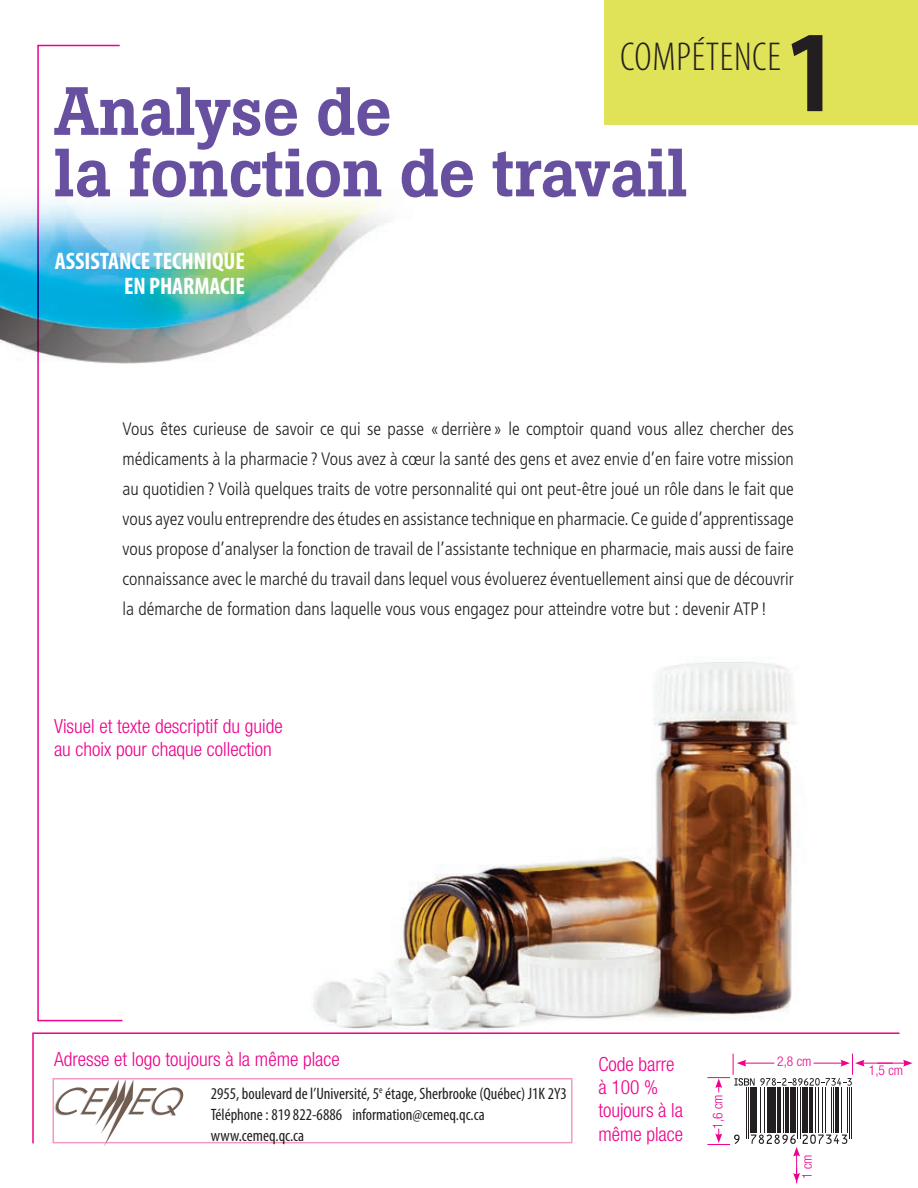
<style>
.page{position:relative;width:918px;height:1188px;background:#fff}
.page>*{position:absolute;margin:0;border:0;box-sizing:border-box;transform-origin:0 0}
.t1{font:700 condensed 117px "Myriad Pro";color:#231f20}
.t2{font:500 67.5px/61.5px "Boton";letter-spacing:-.005em;color:#6850a1}
.t3{font:300 condensed 40.5px "Myriad Pro";letter-spacing:.015em;color:#231f20}
.t4{font:700 condensed 24px/25.5px "Myriad Pro";letter-spacing:-.005em;color:#fff;text-align:right}
.t5{font:300 condensed 19.5px/23.4px "Helvetica Neue LT Std";color:#ed028c}
.t6{font:300 condensed 18px/30px "Frutiger LT Std";color:#231f20;text-align:justify}
.t7{font:condensed 16.5px/21px "Myriad Pro";color:#231f20}
.t8{font:300 condensed 13.5px "Helvetica Neue LT Std";color:#ed028c}
</style>
<div class="page">
<img style="left:313px;top:662px;width:482px;height:369px">
<img style="left:0;top:124px;width:789px;height:240px">
<div style="left:604px;top:0;width:314px;height:124px;background:#e0e257"></div>
<svg style="left:901px;top:1060px;width:12px;height:7px"></svg>
<svg style="left:793px;top:1147px;width:7px;height:36px"></svg>
<svg style="left:37px;top:44px;width:87px;height:978px"></svg>
<svg style="left:32px;top:1032px;width:869px;height:113px"></svg>
<svg style="left:54px;top:1079px;width:130px;height:67px"></svg>
<h3 class="t3" style="left:620px;top:35px;width:162px">COMPÉTENCE</h3>
<h1 class="t1" style="left:786px;top:8px;width:51px">1</h1>
<h2 class="t2" style="left:54px;top:81px;width:636px">Analyse de<br>la fonction de travail</h2>
<h3 class="t4" style="left:55px;top:248px;width:192px">ASSISTANCE TECHNIQUE<br>EN PHARMACIE</h3>
<p class="t6" style="left:122px;top:414px;width:673px">Vous êtes curieuse de savoir ce qui se passe « derrière » le comptoir quand vous allez chercher des médicaments à la pharmacie ? Vous avez à cœur la santé des gens et avez envie d’en faire votre mission au quotidien ? Voilà quelques traits de votre personnalité qui ont peut-être joué un rôle dans le fait que vous ayez voulu entreprendre des études en assistance technique en pharmacie. Ce guide d’apprentissage vous propose d’analyser la fonction de travail de l’assistante technique en pharmacie, mais aussi de faire connaissance avec le marché du travail dans lequel vous évoluerez éventuellement ainsi que de découvrir la démarche de formation dans laquelle vous vous engagez pour atteindre votre but : devenir ATP !</p>
<p class="t5" style="left:54px;top:714px;width:230px">Visuel et texte descriptif du guide au choix pour chaque collection</p>
<p class="t5" style="left:54px;top:1047px;width:287px">Adresse et logo toujours à la même place</p>
<p class="t5" style="left:598px;top:1052px;width:86px">Code barre à 100 % toujours à la même place</p>
<p class="t7" style="left:211px;top:1083px;width:358px">2955, boulevard de l’Université, 5<sup>e</sup> étage, Sherbrooke (Québec) J1K 2Y3<br>Téléphone : 819 822-6886 information@cemeq.qc.ca www.cemeq.qc.ca</p>
<p class="t8" style="left:710px;top:1129px;width:36px;rotate:-90deg">1,6 cm</p>
<p class="t8" style="left:777px;top:1053px;width:36px">2,8 cm</p>
<p class="t8" style="left:799px;top:1179px;width:26px;rotate:-90deg">1 cm</p>
<p class="t8" style="left:869px;top:1063px;width:36px">1,5 cm</p>
</div>
